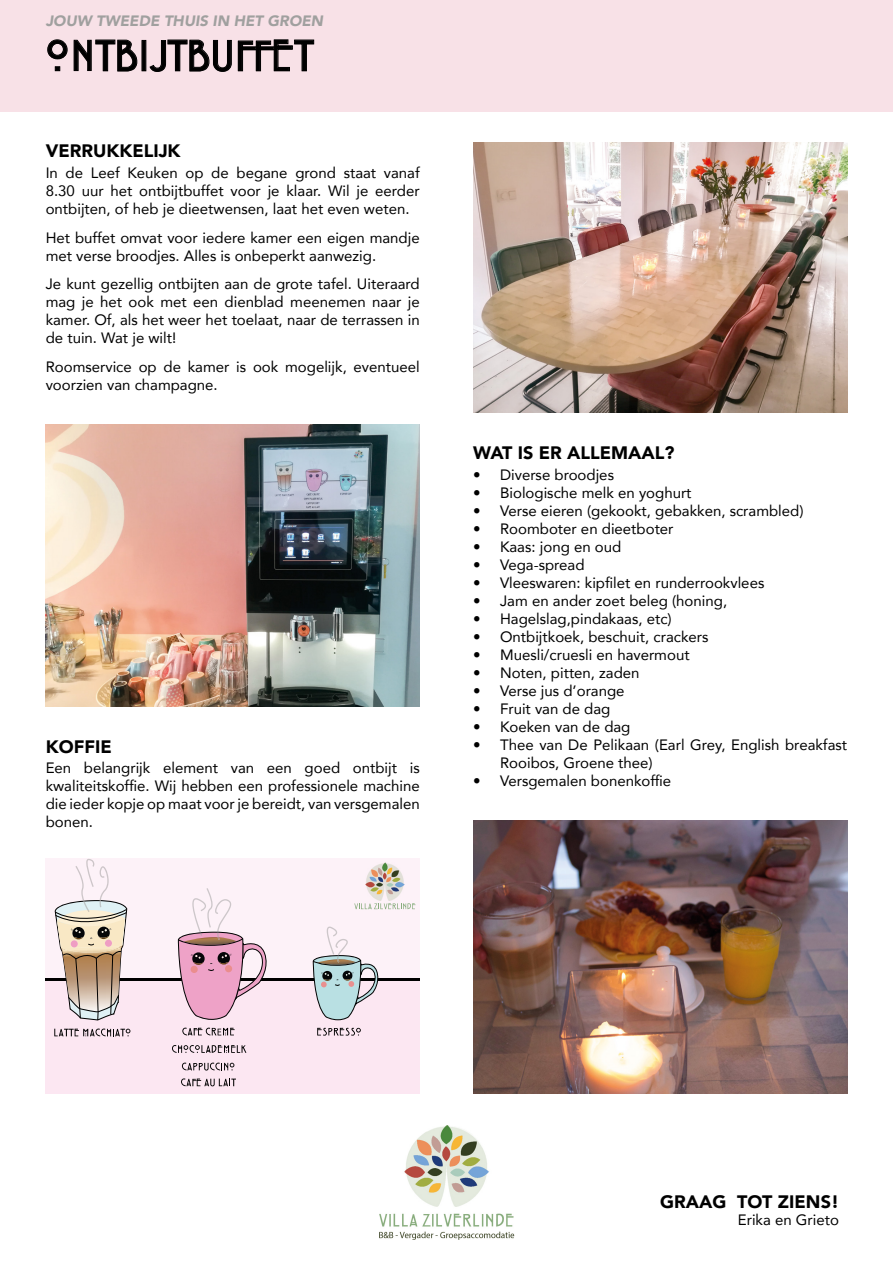
<style>
.page{position:relative;width:893px;height:1263px;background:#fff}
.page>*{position:absolute;margin:0;border:0;box-sizing:border-box;transform-origin:0 0}
.t1{font:40.5px "Hill House";color:#000}
.t2{font:900 18px "Avenir";color:#000}
.t3{font:15px/18px "Avenir";color:#000;text-align:justify}
.t4{font:italic 900 15px "Avenir";color:#a0a09f}
</style>
<div class="page">
<div style="left:0;top:0;width:893px;height:112px;background:#f8e1e7"></div>
<svg style="left:47px;top:39px;width:21px;height:32px"></svg>
<svg style="left:74px;top:40px;width:63px;height:31px"></svg>
<svg style="left:150px;top:40px;width:82px;height:32px"></svg>
<svg style="left:238px;top:39px;width:76px;height:32px"></svg>
<img style="left:46px;top:424px;width:374px;height:283px">
<img style="left:473px;top:142px;width:374px;height:270px">
<img style="left:379px;top:1125px;width:136px;height:115px">
<div style="left:46px;top:859px;width:374px;height:119px;background:#fdf2f8"></div>
<div style="left:46px;top:980px;width:374px;height:114px;background:#fce7f2"></div>
<hr style="left:46px;top:978px;width:374px;height:3px;background:#000">
<svg style="left:54px;top:859px;width:74px;height:162px"></svg>
<svg style="left:54px;top:1028px;width:76px;height:8px"></svg>
<svg style="left:178px;top:888px;width:93px;height:147px"></svg>
<svg style="left:313px;top:926px;width:69px;height:110px"></svg>
<svg style="left:172px;top:1045px;width:74px;height:8px"></svg>
<svg style="left:182px;top:1062px;width:52px;height:8px"></svg>
<svg style="left:181px;top:1078px;width:55px;height:8px"></svg>
<img style="left:365px;top:862px;width:39px;height:38px">
<svg style="left:354px;top:903px;width:61px;height:6px"></svg>
<img style="left:473px;top:821px;width:374px;height:273px">
<p class="t4" style="left:46px;top:8px;width:279px">JOUW TWEEDE THUIS IN HET GROEN</p>
<h1 class="t1" style="left:46px;top:39px;width:270px">ONTBIJTBUFFET</h1>
<p class="t2" style="left:46px;top:136px;width:136px">VERRUKKELĲK</p>
<p class="t3" style="left:46px;top:163px;width:376px">In de Leef Keuken op de begane grond staat vanaf 8.30 uur het ontbijtbuffet voor je klaar. Wil je eerder ontbijten, of heb je dieetwensen, laat het even weten.</p>
<p class="t3" style="left:46px;top:228px;width:376px">Het buffet omvat voor iedere kamer een eigen mandje met verse broodjes. Alles is onbeperkt aanwezig.</p>
<p class="t3" style="left:46px;top:275px;width:376px">Je kunt gezellig ontbijten aan de grote tafel. Uiteraard mag je het ook met een dienblad meenemen naar je kamer. Of, als het weer het toelaat, naar de terrassen in de tuin. Wat je wilt!</p>
<p class="t3" style="left:46px;top:357px;width:376px">Roomservice op de kamer is ook mogelijk, eventueel voorzien van champagne.</p>
<p class="t2" style="left:46px;top:731px;width:67px">KOFFIE</p>
<p class="t3" style="left:46px;top:758px;width:376px">Een belangrijk element van een goed ontbijt is kwaliteitskoffie. Wij hebben een professionele machine die ieder kopje op maat voor je bereidt, van versgemalen bonen.</p>
<p class="t2" style="left:473px;top:437px;width:203px">WAT IS ER ALLEMAAL?</p>
<p class="t3" style="left:473px;top:465px;width:142px">• Diverse broodjes</p>
<p class="t3" style="left:473px;top:483px;width:220px">• Biologische melk en yoghurt</p>
<p class="t3" style="left:473px;top:501px;width:332px">• Verse eieren (gekookt, gebakken, scrambled)</p>
<p class="t3" style="left:473px;top:519px;width:202px">• Roomboter en dieetboter</p>
<p class="t3" style="left:473px;top:537px;width:150px">• Kaas: jong en oud</p>
<p class="t3" style="left:473px;top:555px;width:113px">• Vega-spread</p>
<p class="t3" style="left:473px;top:573px;width:293px">• Vleeswaren: kipfilet en runderrookvlees</p>
<p class="t3" style="left:473px;top:591px;width:256px">• Jam en ander zoet beleg (honing,</p>
<p class="t3" style="left:473px;top:609px;width:200px">• Hagelslag,pindakaas, etc)</p>
<p class="t3" style="left:473px;top:627px;width:237px">• Ontbijtkoek, beschuit, crackers</p>
<p class="t3" style="left:473px;top:645px;width:218px">• Muesli/cruesli en havermout</p>
<p class="t3" style="left:473px;top:663px;width:168px">• Noten, pitten, zaden</p>
<p class="t3" style="left:473px;top:681px;width:153px">• Verse jus d’orange</p>
<p class="t3" style="left:473px;top:699px;width:139px">• Fruit van de dag</p>
<p class="t3" style="left:473px;top:717px;width:159px">• Koeken van de dag</p>
<p class="t3" style="left:500px;top:735px;width:349px;text-indent:-27px">• Thee van De Pelikaan (Earl Grey, English breakfast<br>Rooibos, Groene thee)</p>
<p class="t3" style="left:473px;top:771px;width:200px">• Versgemalen bonenkoffie</p>
<p class="t2" style="left:660px;top:1186px;width:180px">GRAAG TOT ZIENS!</p>
<p class="t3" style="left:738px;top:1210px;width:103px">Erika en Grieto</p>
</div>
